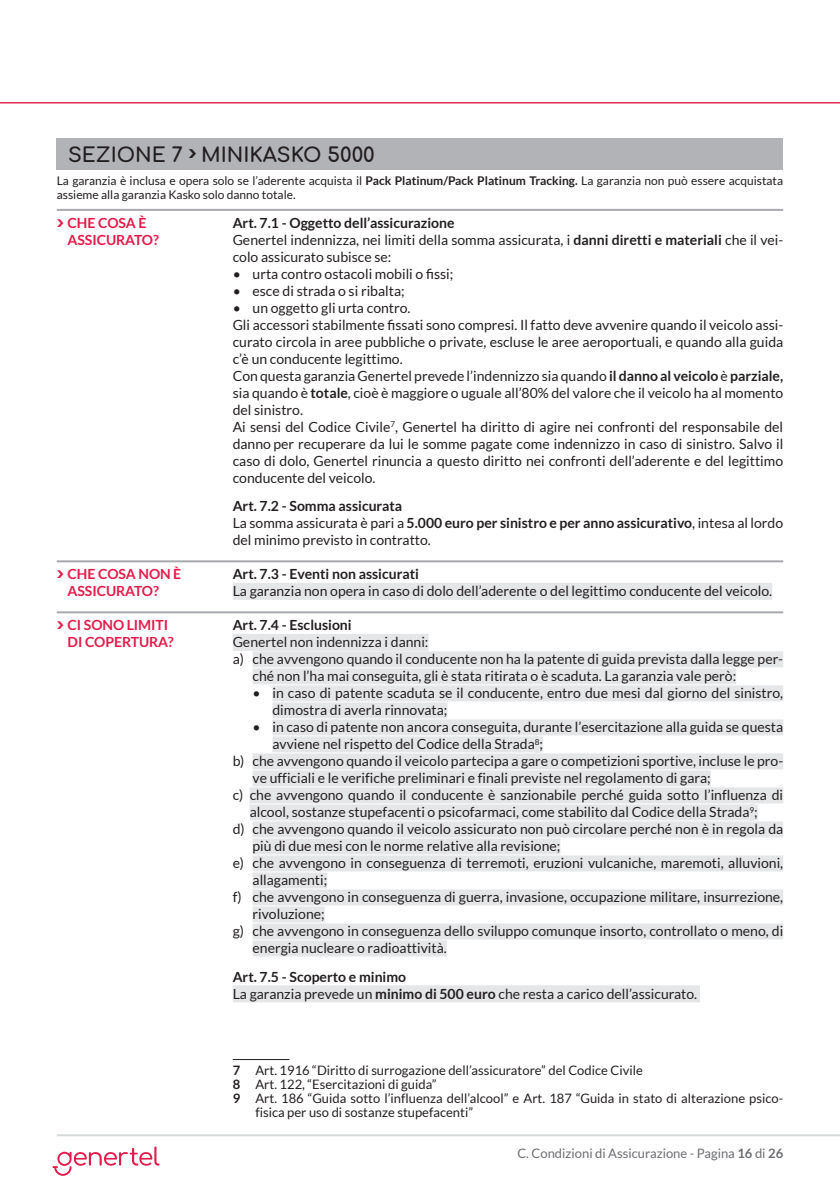
<style>
.page{position:relative;width:840px;height:1191px;background:#fff}
.page>*{position:absolute;margin:0;border:0;box-sizing:border-box;transform-origin:0 0}
.t1{font:20px "Comfortaa";color:#231f20}
.t2{font:14px/17px "Lato";color:#231f20}
.t3{font:700 14px/17px "Lato";letter-spacing:-.005em;color:#e11c4a}
.t4{font:700 14px "Lato";color:#231f20}
.t5{font:13px "Lato";color:#231f20}
.t6{font:13px "Lato";color:#6c6d70}
.t7{font:12px/14px "Lato";color:#231f20}
.s1{font-weight:700}
</style>
<div class="page">
<hr style="left:57px;top:1134px;width:782px;height:2px;background:#d6d9da">
<svg style="left:52px;top:1146px;width:107px;height:29px"></svg>
<hr style="left:0;top:102px;width:839px;height:1px;background:#e11c4a">
<hr style="left:57px;top:209px;width:725px;height:2px;background:#a8a9ad">
<hr style="left:57px;top:560px;width:725px;height:2px;background:#a8a9ad">
<div style="left:232px;top:583px;width:539px;height:17px;background:#e5e6e8"></div>
<hr style="left:57px;top:611px;width:725px;height:2px;background:#a8a9ad">
<div style="left:232px;top:634px;width:196px;height:17px;background:#e5e6e8"></div>
<div style="left:252px;top:651px;width:530px;height:16px;background:#e5e6e8"></div>
<div style="left:252px;top:668px;width:483px;height:16px;background:#e5e6e8"></div>
<div style="left:272px;top:685px;width:510px;height:16px;background:#e5e6e8"></div>
<div style="left:272px;top:702px;width:175px;height:16px;background:#e5e6e8"></div>
<div style="left:272px;top:719px;width:510px;height:16px;background:#e5e6e8"></div>
<div style="left:272px;top:736px;width:262px;height:16px;background:#e5e6e8"></div>
<div style="left:534px;top:736px;width:5px;height:17px;background:#e5e6e8"></div>
<hr style="left:539px;top:736px;width:4px;height:16px;background:#e5e6e8">
<div style="left:252px;top:753px;width:530px;height:16px;background:#e5e6e8"></div>
<div style="left:252px;top:770px;width:458px;height:16px;background:#e5e6e8"></div>
<div style="left:249px;top:787px;width:533px;height:16px;background:#e5e6e8"></div>
<div style="left:249px;top:804px;width:500px;height:16px;background:#e5e6e8"></div>
<hr style="left:749px;top:804px;width:4px;height:17px;background:#e5e6e8">
<hr style="left:753px;top:804px;width:4px;height:16px;background:#e5e6e8">
<div style="left:252px;top:821px;width:530px;height:16px;background:#e5e6e8"></div>
<div style="left:252px;top:838px;width:308px;height:16px;background:#e5e6e8"></div>
<div style="left:252px;top:855px;width:530px;height:16px;background:#e5e6e8"></div>
<div style="left:252px;top:872px;width:75px;height:16px;background:#e5e6e8"></div>
<div style="left:252px;top:889px;width:530px;height:16px;background:#e5e6e8"></div>
<div style="left:252px;top:906px;width:72px;height:16px;background:#e5e6e8"></div>
<div style="left:252px;top:923px;width:530px;height:16px;background:#e5e6e8"></div>
<div style="left:252px;top:940px;width:194px;height:16px;background:#e5e6e8"></div>
<div style="left:232px;top:985px;width:467px;height:17px;background:#e5e6e8"></div>
<hr style="left:232px;top:1059px;width:57px;height:1px;background:#231f20">
<div style="left:57px;top:139px;width:725px;height:31px;background:#b2b3b7"></div>
<h1 class="t1" style="left:68px;top:137px;width:308px">SEZIONE 7 MINIKASKO 5000</h1>
<p class="t7" style="left:57px;top:174px;width:727px">La garanzia è inclusa e opera solo se l’aderente acquista il <span class="s1">Pack Platinum/Pack Platinum Tracking.</span> La garanzia non può essere acquistata assieme alla garanzia Kasko solo danno totale.</p>
<p class="t3" style="left:68px;top:214px;width:93px">CHE COSA È<br>ASSICURATO?</p>
<p class="t2" style="left:232px;top:214px;width:551px"><span class="s1">Art. 7.1 - Oggetto dell’assicurazione<br></span>Genertel indennizza, nei limiti della somma assicurata, i <span class="s1">danni diretti e materiali</span> che il vei&shy;colo assicurato subisce se:</p>
<p class="t2" style="left:232px;top:265px;width:222px">• urta contro ostacoli mobili o fissi;</p>
<p class="t2" style="left:232px;top:282px;width:173px">• esce di strada o si ribalta;</p>
<p class="t2" style="left:232px;top:299px;width:552px">• un oggetto gli urta contro.<br>Gli accessori stabilmente fissati sono compresi. Il fatto deve avvenire quando il veicolo assi&shy;curato circola in aree pubbliche o private, escluse le aree aeroportuali, e quando alla guida c’è un conducente legittimo.<br>Con questa garanzia Genertel prevede l’indennizzo sia quando <span class="s1">il danno al veicolo</span> è <span class="s1">parziale, </span>sia quando è <span class="s1">totale</span>, cioè è maggiore o uguale all’80% del valore che il veicolo ha al momento del sinistro.<br>Ai sensi del Codice Civile<sup>7</sup>, Genertel ha diritto di agire nei confronti del responsabile del danno per recuperare da lui le somme pagate come indennizzo in caso di sinistro. Salvo il caso di dolo, Genertel rinuncia a questo diritto nei confronti dell’aderente e del legittimo conducente del veicolo.</p>
<p class="t2" style="left:232px;top:497px;width:551px"><span class="s1">Art. 7.2 - Somma assicurata<br></span>La somma assicurata è pari a <span class="s1">5.000 euro per sinistro e per anno assicurativo</span>, intesa al lordo del minimo previsto in contratto.</p>
<p class="t4" style="left:232px;top:566px;width:187px">Art. 7.3 - Eventi non assicurati</p>
<p class="t2" style="left:232px;top:582px;width:540px">La garanzia non opera in caso di dolo dell’aderente o del legittimo conducente del veicolo.</p>
<p class="t4" style="left:232px;top:617px;width:120px">Art. 7.4 - Esclusioni</p>
<p class="t2" style="left:232px;top:633px;width:197px">Genertel non indennizza i danni:</p>
<p class="t2" style="left:232px;top:650px;width:551px">a) che avvengono quando il conducente non ha la patente di guida prevista dalla legge per-</p>
<p class="t2" style="left:252px;top:667px;width:485px">ché non l’ha mai conseguita, gli è stata ritirata o è scaduta. La garanzia vale però:</p>
<p class="t2" style="left:272px;top:684px;width:512px;text-indent:-20px">• in caso di patente scaduta se il conducente, entro due mesi dal giorno del sinistro, dimostra di averla rinnovata;</p>
<p class="t2" style="left:252px;top:718px;width:532px">• in caso di patente non ancora conseguita, durante l’esercitazione alla guida se questa</p>
<p class="t2" style="left:272px;top:735px;width:272px">avviene nel rispetto del Codice della Strada<sup>8</sup>;</p>
<p class="t2" style="left:232px;top:752px;width:551px">b) che avvengono quando il veicolo partecipa a gare o competizioni sportive, incluse le pro-</p>
<p class="t2" style="left:252px;top:769px;width:459px">ve ufficiali e le verifiche preliminari e finali previste nel regolamento di gara;</p>
<p class="t2" style="left:232px;top:786px;width:551px">c) che avvengono quando il conducente è sanzionabile perché guida sotto l’influenza di</p>
<p class="t2" style="left:249px;top:803px;width:509px">alcool, sostanze stupefacenti o psicofarmaci, come stabilito dal Codice della Strada<sup>9</sup>;</p>
<p class="t2" style="left:232px;top:820px;width:551px">d) che avvengono quando il veicolo assicurato non può circolare perché non è in regola da</p>
<p class="t2" style="left:252px;top:837px;width:309px">più di due mesi con le norme relative alla revisione;</p>
<p class="t2" style="left:232px;top:854px;width:551px">e) che avvengono in conseguenza di terremoti, eruzioni vulcaniche, maremoti, alluvioni,</p>
<p class="t2" style="left:252px;top:871px;width:76px">allagamenti;</p>
<p class="t2" style="left:232px;top:888px;width:551px">f) che avvengono in conseguenza di guerra, invasione, occupazione militare, insurrezione,</p>
<p class="t2" style="left:252px;top:905px;width:74px">rivoluzione;</p>
<p class="t2" style="left:232px;top:922px;width:551px">g) che avvengono in conseguenza dello sviluppo comunque insorto, controllato o meno, di</p>
<p class="t2" style="left:252px;top:939px;width:196px">energia nucleare o radioattività.</p>
<p class="t2" style="left:232px;top:968px;width:466px"><span class="s1">Art. 7.5 - Scoperto e minimo<br></span>La garanzia prevede un <span class="s1">minimo di 500 euro</span> che resta a carico dell’assicurato.</p>
<p class="t3" style="left:68px;top:565px;width:115px">CHE COSA NON È<br>ASSICURATO?</p>
<p class="t3" style="left:68px;top:616px;width:107px">CI SONO LIMITI<br>DI COPERTURA?</p>
<p class="t5" style="left:232px;top:1063px;width:411px"><span class="s1">7</span> Art. 1916 “Diritto di surrogazione dell’assicuratore” del Codice Civile</p>
<p class="t5" style="left:232px;top:1077px;width:205px"><span class="s1">8</span> Art. 122, “Esercitazioni di guida”</p>
<p class="t5" style="left:232px;top:1091px;width:551px"><span class="s1">9</span> Art. 186 “Guida sotto l’influenza dell’alcool” e Art. 187 “Guida in stato di alterazione psico-</p>
<p class="t5" style="left:255px;top:1105px;width:219px">fisica per uso di sostanze stupefacenti”</p>
<p class="t6" style="left:517px;top:1146px;width:267px">C. Condizioni di Assicurazione - Pagina <span class="s1">16</span> di <span class="s1">26</span></p>
</div>
